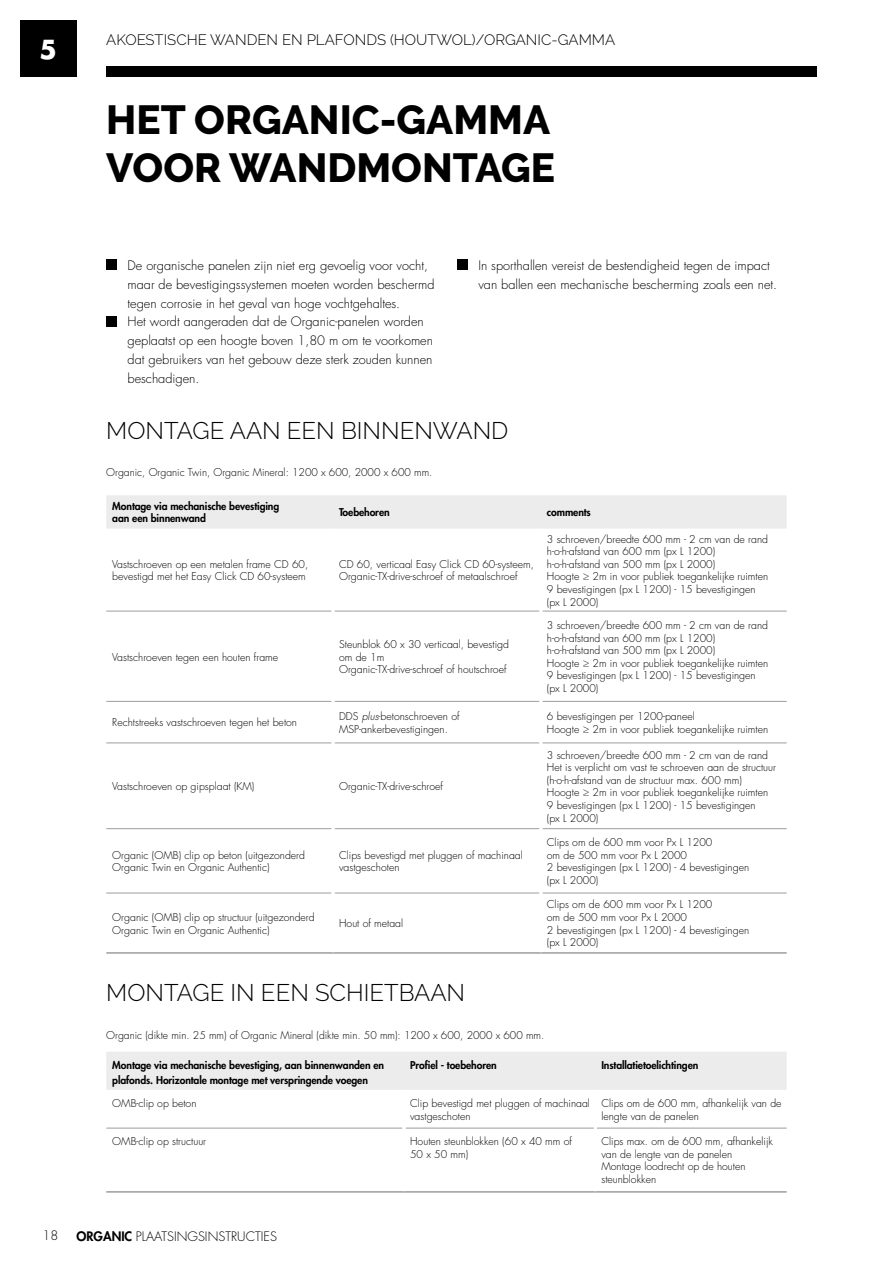
<style>
.page{position:relative;width:893px;height:1263px;background:#fff}
.page>*{position:absolute;margin:0;border:0;box-sizing:border-box;transform-origin:0 0}
.t1{font:800 40.5px/48px "Raleway";color:#000}
.t2{font:700 25.5px "Futura Std";color:#fff}
.t3{font:300 24px "Raleway";color:#000}
.t4{font:300 15px "Raleway";color:#000}
.t5{font:300 12.75px/18.8px "Futura Std";color:#000}
.t6{font:300 10.5px/12.6px "Futura Std";color:#000}
.t7{font:800 10.5px/15px "Futura Std";letter-spacing:-.01em;color:#000}
.s1{font-style:italic}
.s2{font-weight:800}
</style>
<div class="page">
<div style="left:20px;top:20px;width:56px;height:56px;background:#000"></div>
<div style="left:106px;top:66px;width:710px;height:10px;background:#000"></div>
<div style="left:106px;top:260px;width:11px;height:10px;background:#000"></div>
<div style="left:106px;top:316px;width:11px;height:10px;background:#000"></div>
<div style="left:457px;top:260px;width:10px;height:10px;background:#000"></div>
<div style="left:106px;top:1052px;width:681px;height:38px;background:#ececed"></div>
<hr style="left:106px;top:1191px;width:298px;height:1px;background:#9c9d9d">
<hr style="left:404px;top:1191px;width:191px;height:1px;background:#9c9d9d">
<hr style="left:595px;top:1191px;width:192px;height:1px;background:#9c9d9d">
<hr style="left:106px;top:1128px;width:297px;height:1px;background:#9c9d9d">
<hr style="left:406px;top:1128px;width:188px;height:1px;background:#9c9d9d">
<hr style="left:597px;top:1128px;width:190px;height:1px;background:#9c9d9d">
<div style="left:106px;top:495px;width:681px;height:34px;background:#ececed"></div>
<hr style="left:106px;top:952px;width:227px;height:2px;background:#9c9d9d">
<hr style="left:333px;top:952px;width:208px;height:2px;background:#9c9d9d">
<hr style="left:541px;top:952px;width:246px;height:2px;background:#9c9d9d">
<hr style="left:106px;top:701px;width:226px;height:1px;background:#9c9d9d">
<hr style="left:335px;top:701px;width:204px;height:1px;background:#9c9d9d">
<hr style="left:542px;top:701px;width:245px;height:1px;background:#9c9d9d">
<hr style="left:106px;top:743px;width:226px;height:1px;background:#9c9d9d">
<hr style="left:335px;top:743px;width:204px;height:1px;background:#9c9d9d">
<hr style="left:542px;top:743px;width:245px;height:1px;background:#9c9d9d">
<hr style="left:106px;top:828px;width:226px;height:1px;background:#9c9d9d">
<hr style="left:335px;top:828px;width:204px;height:1px;background:#9c9d9d">
<hr style="left:542px;top:828px;width:245px;height:1px;background:#9c9d9d">
<hr style="left:106px;top:893px;width:226px;height:1px;background:#9c9d9d">
<hr style="left:335px;top:893px;width:204px;height:1px;background:#9c9d9d">
<hr style="left:542px;top:893px;width:245px;height:1px;background:#9c9d9d">
<hr style="left:106px;top:611px;width:226px;height:1px;background:#9c9d9d">
<hr style="left:335px;top:611px;width:204px;height:1px;background:#9c9d9d">
<hr style="left:542px;top:611px;width:245px;height:1px;background:#9c9d9d">
<h2 class="t2" style="left:40px;top:32px;width:19px">5</h2>
<h3 class="t4" style="left:106px;top:31px;width:510px">AKOESTISCHE WANDEN EN PLAFONDS (HOUTWOL)/ORGANIC-GAMMA</h3>
<h1 class="t1" style="left:106px;top:97px;width:450px">HET ORGANIC-GAMMA<br>VOOR WANDMONTAGE</h1>
<p class="t5" style="left:128px;top:256px;width:309px">De organische panelen zijn niet erg gevoelig voor vocht, maar de bevestigingssystemen moeten worden beschermd tegen corrosie in het geval van hoge vochtgehaltes.<br>Het wordt aangeraden dat de Organic-panelen worden geplaatst op een hoogte boven 1,80 m om te voorkomen dat gebruikers van het gebouw deze sterk zouden kunnen beschadigen.</p>
<p class="t5" style="left:478px;top:256px;width:300px">In sporthallen vereist de bestendigheid tegen de impact van ballen een mechanische bescherming zoals een net.</p>
<h3 class="t3" style="left:106px;top:416px;width:404px">MONTAGE AAN EEN BINNENWAND</h3>
<p class="t6" style="left:106px;top:466px;width:328px">Organic, Organic Twin, Organic Mineral: 1200 x 600, 2000 x 600 mm.</p>
<p class="t7" style="left:112px;top:500px;width:168px;line-height:12px">Montage via mechanische bevestiging aan een binnenwand</p>
<p class="t7" style="left:339px;top:505px;width:52px">Toebehoren</p>
<p class="t7" style="left:547px;top:505px;width:45px">comments</p>
<p class="t6" style="left:112px;top:558px;width:197px">Vastschroeven op een metalen frame CD 60, bevestigd met het Easy Click CD 60-systeem</p>
<p class="t6" style="left:339px;top:558px;width:196px">CD 60, verticaal Easy Click CD 60-systeem,<br>Organic-TX-drive-schroef of metaalschroef</p>
<p class="t6" style="left:547px;top:533px;width:223px">3 schroeven/breedte 600 mm - 2 cm van de rand h-o-h-afstand van 600 mm (px L 1200) h-o-h-afstand van 500 mm (px L 2000)<br>Hoogte ≥ 2m in voor publiek toegankelijke ruimten 9 bevestigingen (px L 1200) - 15 bevestigingen (px L 2000)</p>
<p class="t6" style="left:112px;top:651px;width:167px">Vastschroeven tegen een houten frame</p>
<p class="t6" style="left:339px;top:638px;width:171px">Steunblok 60 x 30 verticaal, bevestigd om de 1m<br>Organic-TX-drive-schroef of houtschroef</p>
<p class="t6" style="left:547px;top:619px;width:223px">3 schroeven/breedte 600 mm - 2 cm van de rand h-o-h-afstand van 600 mm (px L 1200) h-o-h-afstand van 500 mm (px L 2000)<br>Hoogte ≥ 2m in voor publiek toegankelijke ruimten 9 bevestigingen (px L 1200) - 15 bevestigingen (px L 2000)</p>
<p class="t6" style="left:112px;top:717px;width:186px">Rechtstreeks vastschroeven tegen het beton</p>
<p class="t6" style="left:339px;top:710px;width:122px">DDS <span class="s1">plus</span>-betonschroeven of<br>MSP-ankerbevestigingen.</p>
<p class="t6" style="left:547px;top:710px;width:223px">6 bevestigingen per 1200-paneel<br>Hoogte ≥ 2m in voor publiek toegankelijke ruimten</p>
<p class="t6" style="left:112px;top:780px;width:144px">Vastschroeven op gipsplaat (KM)</p>
<p class="t6" style="left:339px;top:780px;width:106px">Organic-TX-drive-schroef</p>
<p class="t6" style="left:112px;top:849px;width:194px">Organic (OMB) clip op beton (uitgezonderd<br>Organic Twin en Organic Authentic)</p>
<p class="t6" style="left:339px;top:849px;width:185px">Clips bevestigd met pluggen of machinaal vastgeschoten</p>
<p class="t6" style="left:112px;top:911px;width:204px">Organic (OMB) clip op structuur (uitgezonderd<br>Organic Twin en Organic Authentic)</p>
<p class="t6" style="left:339px;top:917px;width:66px">Hout of metaal</p>
<h3 class="t3" style="left:106px;top:979px;width:360px">MONTAGE IN EEN SCHIETBAAN</h3>
<p class="t6" style="left:547px;top:749px;width:231px">3 schroeven/breedte 600 mm - 2 cm van de rand Het is verplicht om vast te schroeven aan de structuur (h-o-h-afstand van de structuur max. 600 mm)<br>Hoogte ≥ 2m in voor publiek toegankelijke ruimten 9 bevestigingen (px L 1200) - 15 bevestigingen<br>(px L 2000)</p>
<p class="t6" style="left:547px;top:836px;width:204px">Clips om de 600 mm voor Px L 1200<br>om de 500 mm voor Px L 2000<br>2 bevestigingen (px L 1200) - 4 bevestigingen (px L 2000)</p>
<p class="t6" style="left:547px;top:898px;width:204px">Clips om de 600 mm voor Px L 1200<br>om de 500 mm voor Px L 2000<br>2 bevestigingen (px L 1200) - 4 bevestigingen (px L 2000)</p>
<p class="t6" style="left:106px;top:1029px;width:440px">Organic (dikte min. 25 mm) of Organic Mineral (dikte min. 50 mm): 1200 x 600, 2000 x 600 mm.</p>
<p class="t7" style="left:112px;top:1057px;width:273px">Montage via mechanische bevestiging, aan binnenwanden en plafonds. Horizontale montage met verspringende voegen</p>
<p class="t7" style="left:410px;top:1057px;width:88px">Profiel - toebehoren</p>
<p class="t7" style="left:601px;top:1057px;width:98px">Installatietoelichtingen</p>
<p class="t6" style="left:112px;top:1097px;width:86px">OMB-clip op beton</p>
<p class="t6" style="left:410px;top:1097px;width:181px">Clip bevestigd met pluggen of machinaal vastgeschoten</p>
<p class="t6" style="left:601px;top:1097px;width:182px">Clips om de 600 mm, afhankelijk van de lengte van de panelen</p>
<p class="t6" style="left:112px;top:1135px;width:95px">OMB-clip op structuur</p>
<p class="t6" style="left:410px;top:1135px;width:163px">Houten steunblokken (60 x 40 mm of<br>50 x 50 mm)</p>
<p class="t6" style="left:601px;top:1135px;width:173px">Clips max. om de 600 mm, afhankelijk van de lengte van de panelen<br>Montage loodrecht op de houten steunblokken</p>
<p class="t5" style="left:43px;top:1227px;width:17px">18</p>
<p class="t5" style="left:77px;top:1227px;width:202px"><span class="s2">ORGANIC</span> PLAATSINGSINSTRUCTIES</p>
</div>
